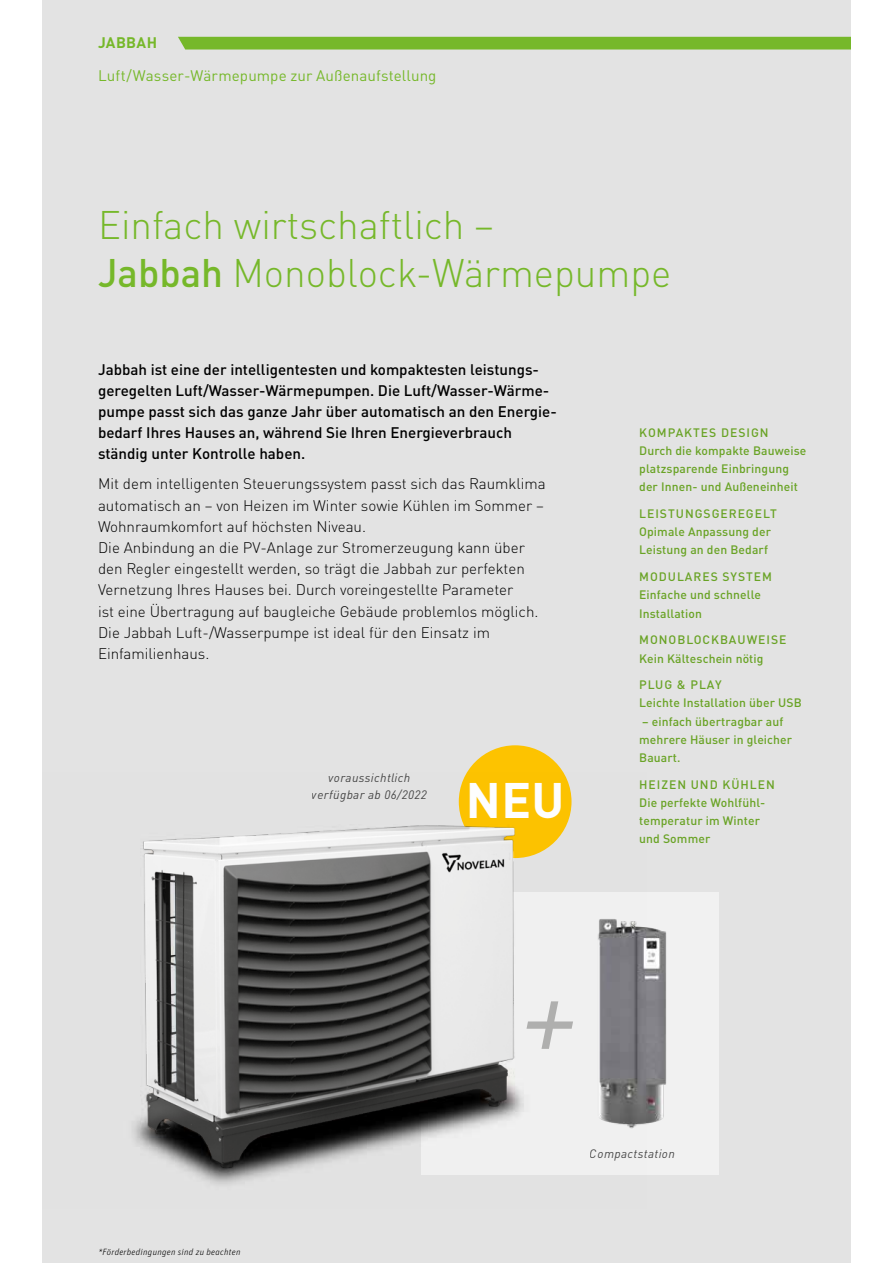
<style>
.page{position:relative;width:893px;height:1263px;background:#fff}
.page>*{position:absolute;margin:0;border:0;box-sizing:border-box;transform-origin:0 0}
.t1{font:italic 113.7px "DIN Pro";color:#9d9d9c}
.t2{font:700 49.2px "DIN Pro";color:#fff}
.t3{font:300 39.45px/48.4px "DIN Pro";color:#76b82a}
.t4{font:300 15.15px/21.1px "DIN Pro";color:#000}
.t5{font:500 15.15px/21.1px "DIN Pro";color:#000}
.t6{font:15.15px "DIN Pro";letter-spacing:.01em;color:#76b82a}
.t7{font:700 15.15px "DIN Pro";letter-spacing:.02em;color:#76b82a}
.t8{font:500 12.15px/18.1px "DIN Pro";letter-spacing:.01em;color:#76b82a}
.t9{font:italic 12.15px/16.6px "DIN Pro";letter-spacing:.03em;color:#000;text-align:center}
.t10{font:italic 300 9.15px "Unit Pro";letter-spacing:.03em;color:#000}
.s1{font-weight:500}
</style>
<div class="page">
<div style="left:43px;top:0;width:807px;height:1263px;background:#e3e3e3"></div>
<div style="left:421px;top:893px;width:298px;height:282px;background:#f1f1f1"></div>
<img style="left:647px;top:927px;width:20px;height:197px">
<div style="left:459px;top:745px;width:112px;height:113px;background:#fdc300;border-radius:50%"></div>
<img style="left:561px;top:772px;width:86px;height:357px">
<img style="left:132px;top:772px;width:429px;height:413px">
<svg style="left:178px;top:37px;width:672px;height:13px;background:#7ab931"></svg>
<p class="t7" style="left:98px;top:31px;width:61px">JABBAH</p>
<p class="t6" style="left:98px;top:63px;width:340px">Luft/Wasser-Wärmepumpe zur Außenaufstellung</p>
<h3 class="t3" style="left:98px;top:197px;width:575px">Einfach wirtschaftlich –<br><span class="s1">Jabbah</span> Monoblock-Wärmepumpe</h3>
<p class="t5" style="left:98px;top:357px;width:460px">Jabbah ist eine der intelligentesten und kompaktesten leistungs&shy;geregelten Luft/Wasser-Wärmepumpen. Die Luft/Wasser-Wärme&shy;pumpe passt sich das ganze Jahr über automatisch an den Energie&shy;bedarf Ihres Hauses an, während Sie Ihren Energieverbrauch ständig unter Kontrolle haben.</p>
<p class="t4" style="left:98px;top:472px;width:449px">Mit dem intelligenten Steuerungssystem passt sich das Raumklima automatisch an – von Heizen im Winter sowie Kühlen im Sommer – Wohnraumkomfort auf höchsten Niveau.<br>Die Anbindung an die PV-Anlage zur Stromerzeugung kann über den Regler eingestellt werden, so trägt die Jabbah zur perfekten Vernetzung Ihres Hauses bei. Durch voreingestellte Parameter<br>ist eine Übertragung auf baugleiche Gebäude problemlos möglich.<br>Die Jabbah Luft-/Wasserpumpe ist ideal für den Einsatz im Einfamilienhaus.</p>
<p class="t9" style="left:312px;top:768px;width:117px">voraussichtlich verfügbar ab 06/2022</p>
<h2 class="t2" style="left:466px;top:761px;width:100px">NEU</h2>
<p class="t8" style="left:639px;top:422px;width:169px">KOMPAKTES DESIGN<br>Durch die kompakte Bauweise platzsparende Einbringung der Innen- und Außeneinheit</p>
<p class="t8" style="left:639px;top:503px;width:139px">LEISTUNGSGEREGELT<br>Opimale Anpassung der<br>Leistung an den Bedarf</p>
<p class="t8" style="left:639px;top:566px;width:134px">MODULARES SYSTEM<br>Einfache und schnelle<br>Installation</p>
<p class="t8" style="left:639px;top:629px;width:149px">MONOBLOCKBAUWEISE<br>Kein Kälteschein nötig</p>
<p class="t8" style="left:639px;top:674px;width:164px">PLUG &amp; PLAY<br>Leichte Installation über USB</p>
<p class="t8" style="left:639px;top:711px;width:155px">– einfach übertragbar auf mehrere Häuser in gleicher<br>Bauart.</p>
<p class="t8" style="left:639px;top:774px;width:137px">HEIZEN UND KÜHLEN<br>Die perfekte Wohlfühl&shy;temperatur im Winter und Sommer</p>
<p class="t10" style="left:98px;top:1246px;width:144px">*Förderbedingungen sind zu beachten</p>
<h1 class="t1" style="left:521px;top:926px;width:58px">+</h1>
<p class="t9" style="left:590px;top:1144px;width:86px">Compactstation</p>
</div>
